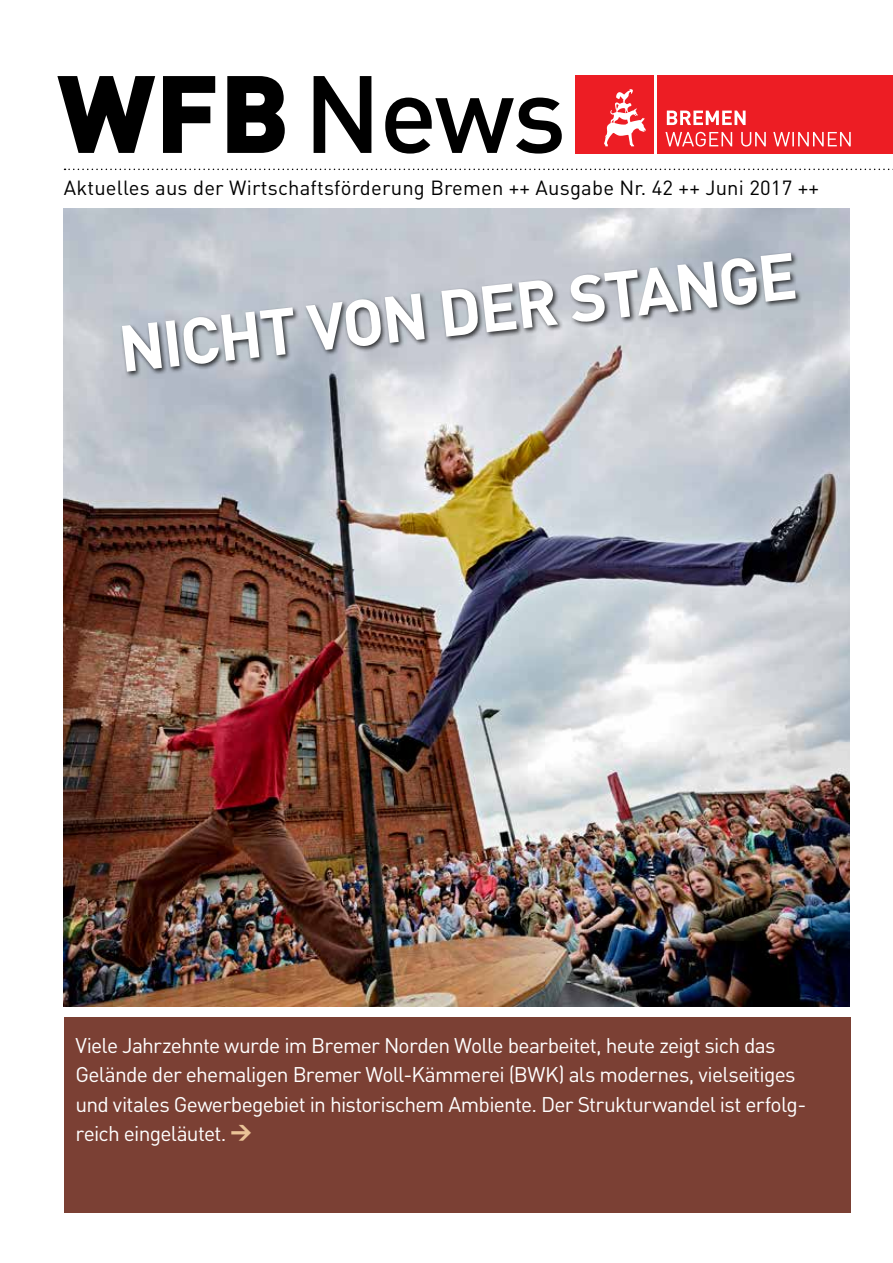
<style>
.page{position:relative;width:893px;height:1263px;background:#fff}
.page>*{position:absolute;margin:0;border:0;box-sizing:border-box;transform-origin:0 0}
.t1{font:500 108px "DIN";color:#000}
.t2{font:700 64.5px "DIN";color:#fff}
.t3{font:21px/29.2px "DIN";letter-spacing:-.035em;color:#fff}
.t4{font:20.25px "DIN";letter-spacing:.01em;color:#000}
.s1{font-weight:900}
.s2{font-family:"DIN Black Alternate";color:#eac397}
</style>
<div class="page">
<div style="left:64px;top:1017px;width:786px;height:195px;background:#7b4034"></div>
<img style="left:64px;top:208px;width:786px;height:798px">
<div style="left:658px;top:76px;width:233px;height:78px;background:#ed1d24"></div>
<svg style="left:665px;top:132px;width:186px;height:15px"></svg>
<svg style="left:667px;top:111px;width:79px;height:14px"></svg>
<div style="left:575px;top:76px;width:78px;height:78px;background:#ed1d24"></div>
<svg style="left:604px;top:89px;width:42px;height:57px"></svg>
<hr style="left:889px;top:76px;width:4px;height:78px;background:#ed1d24">
<svg style="left:65px;top:169px;width:828px;height:1px"></svg>
<div style="left:120px;top:251px;width:682px;height:128px;background:#000;opacity:.75"></div>
<h1 class="t1" style="left:57px;top:45px;width:510px"><span class="s1">WFB</span>News</h1>
<p class="t4" style="left:64px;top:175px;width:757px">Aktuelles aus der Wirtschaftsförderung Bremen ++ Ausgabe Nr. 42 ++ Juni 2017 ++</p>
<h2 class="t2" style="left:115px;top:306px;width:683px;rotate:-6deg">Nicht von der Stange</h2>
<p class="t3" style="left:75px;top:1030px;width:732px">Viele Jahrzehnte wurde im Bremer Norden Wolle bearbeitet, heute zeigt sich das Gelände der ehemaligen Bremer Woll-Kämmerei (BWK) als modernes, vielseitiges und vitales Gewerbegebiet in historischem Ambiente. Der Strukturwandel ist erfolg&shy;reich eingeläutet. <span class="s2">&gt;</span></p>
</div>
